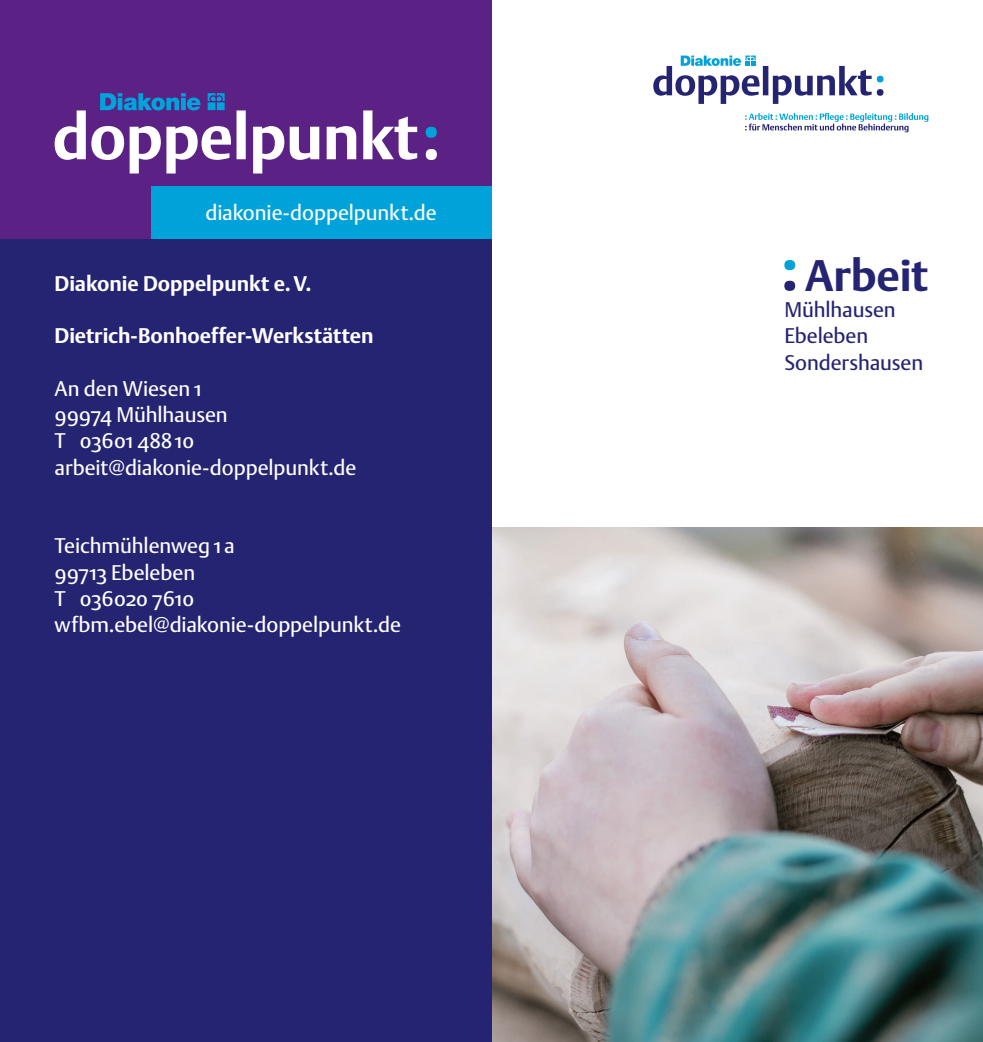
<style>
.page{position:relative;width:983px;height:1042px;background:#fff}
.page>*{position:absolute;margin:0;border:0;box-sizing:border-box;transform-origin:0 0}
.t1{font:700 43.75px "DTL Argo ST";letter-spacing:-.005em;color:#252472}
.t2{font:21px/26.2px "DTL Argo ST";letter-spacing:-.005em;color:#fff}
.t3{font:700 21px "DTL Argo ST";color:#fff}
.t4{font:21px/26.2px "DTL Argo ST";letter-spacing:-.005em;color:#252472}
</style>
<div class="page">
<div style="left:876px;top:76px;width:7px;height:6px;background:#00a3d9;border-radius:50%"></div>
<div style="left:876px;top:89px;width:7px;height:7px;background:#252472;border-radius:50%"></div>
<svg style="left:653px;top:56px;width:218px;height:48px"></svg>
<svg style="left:745px;top:113px;width:183px;height:19px"></svg>
<img style="left:491px;top:527px;width:491px;height:515px">
<div style="left:0;top:238px;width:491px;height:804px;background:#252472"></div>
<div style="left:0;top:0;width:491px;height:238px;background:#5c2184"></div>
<svg style="left:55px;top:93px;width:382px;height:80px"></svg>
<div style="left:784px;top:281px;width:11px;height:10px;background:#252472;border-radius:50%"></div>
<div style="left:784px;top:260px;width:11px;height:10px;background:#00a3d9;border-radius:50%"></div>
<div style="left:151px;top:186px;width:340px;height:52px;background:#00a3d9"></div>
<p class="t2" style="left:205px;top:199px;width:233px">diakonie-doppelpunkt.de</p>
<p class="t3" style="left:55px;top:271px;width:258px">Diakonie Doppelpunkt e.V.</p>
<p class="t3" style="left:55px;top:323px;width:320px">Dietrich-Bonhoeffer-Werkstätten</p>
<p class="t2" style="left:55px;top:375px;width:303px">An den Wiesen 1<br>99974 Mühlhausen<br>T 03601 48810 arbeit@diakonie-doppelpunkt.de</p>
<p class="t2" style="left:55px;top:533px;width:348px">Teichmühlenweg 1a<br>99713 Ebeleben<br>T 036020 7610 wfbm.ebel@diakonie-doppelpunkt.de</p>
<h1 class="t1" style="left:804px;top:249px;width:125px">Arbeit</h1>
<p class="t4" style="left:784px;top:296px;width:140px">Mühlhausen<br>Ebeleben<br>Sondershausen</p>
</div>
